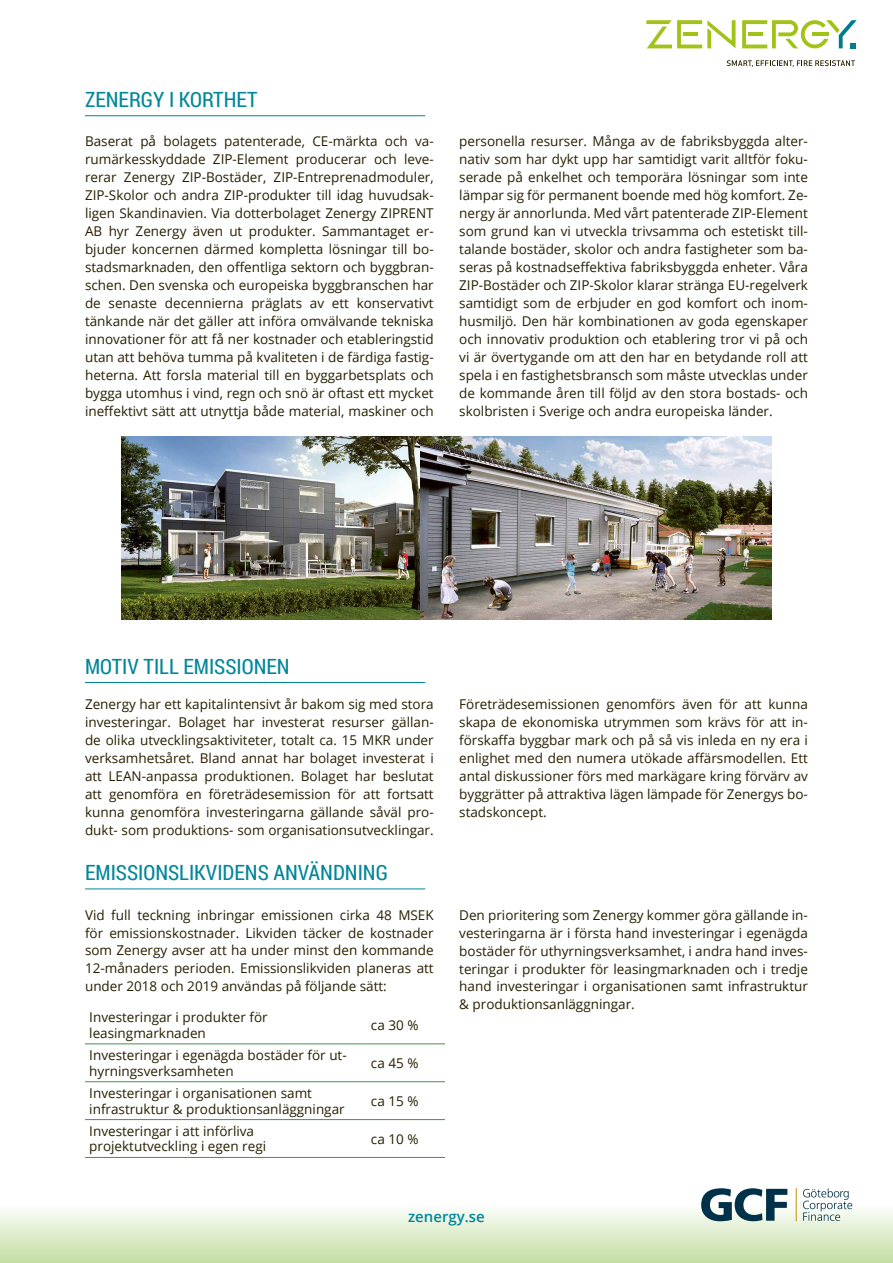
<style>
.page{position:relative;width:893px;height:1263px;background:#fff}
.page>*{position:absolute;margin:0;border:0;box-sizing:border-box;transform-origin:0 0}
.t1{font:21px "Roboto Condensed";color:#00879a}
.t2{font:600 15px "Open Sans";color:#00879a}
.t3{font:13.5px/18px "Open Sans";color:#281f00;text-align:justify}
</style>
<div class="page">
<div style="left:0;top:1199px;width:893px;height:64px;background:linear-gradient(to bottom,#fff,#c4dea3)"></div>
<hr style="left:85px;top:115px;width:340px;height:1px;background:#00879a">
<hr style="left:85px;top:682px;width:340px;height:1px;background:#00879a">
<img style="left:122px;top:437px;width:649px;height:183px">
<hr style="left:85px;top:889px;width:340px;height:1px;background:#00879a">
<hr style="left:85px;top:1043px;width:280px;height:1px;background:#459347">
<hr style="left:365px;top:1043px;width:80px;height:1px;background:#459347">
<hr style="left:85px;top:1081px;width:280px;height:1px;background:#459347">
<hr style="left:365px;top:1081px;width:80px;height:1px;background:#459347">
<hr style="left:85px;top:1119px;width:280px;height:1px;background:#459347">
<hr style="left:365px;top:1119px;width:80px;height:1px;background:#459347">
<hr style="left:85px;top:1157px;width:280px;height:1px;background:#459347">
<hr style="left:365px;top:1157px;width:80px;height:1px;background:#459347">
<svg style="left:646px;top:20px;width:89px;height:28px"></svg>
<svg style="left:727px;top:60px;width:128px;height:7px"></svg>
<svg style="left:742px;top:20px;width:115px;height:28px"></svg>
<svg style="left:701px;top:1188px;width:86px;height:33px"></svg>
<svg style="left:803px;top:1188px;width:49px;height:33px"></svg>
<hr style="left:796px;top:1188px;width:1px;height:33px;background:#c09215">
<h1 class="t1" style="left:85px;top:85px;width:174px">ZENERGY I KORTHET</h1>
<p class="t3" style="left:85px;top:132px;width:350px">Baserat på bolagets patenterade, CE-märkta och va&shy;rumärkesskyddade ZIP-Element producerar och leve&shy;rerar Zenergy ZIP-Bostäder, ZIP-Entreprenadmoduler, ZIP-Skolor och andra ZIP-produkter till idag huvudsak&shy;ligen Skandinavien. Via dotterbolaget Zenergy ZIPRENT AB hyr Zenergy även ut produkter. Sammantaget er&shy;bjuder koncernen därmed kompletta lösningar till bo&shy;stadsmarknaden, den offentliga sektorn och byggbran&shy;schen. Den svenska och europeiska byggbranschen har de senaste decennierna präglats av ett konservativt tänkande när det gäller att införa omvälvande tekniska innovationer för att få ner kostnader och etableringstid utan att behöva tumma på kvaliteten i de färdiga fastig&shy;heterna. Att forsla material till en byggarbetsplats och bygga utomhus i vind, regn och snö är oftast ett mycket ineffektivt sätt att utnyttja både material, maskiner och</p>
<p class="t3" style="left:459px;top:132px;width:350px">personella resurser. Många av de fabriksbyggda alter&shy;nativ som har dykt upp har samtidigt varit alltför foku&shy;serade på enkelhet och temporära lösningar som inte lämpar sig för permanent boende med hög komfort. Ze&shy;nergy är annorlunda. Med vårt patenterade ZIP-Element som grund kan vi utveckla trivsamma och estetiskt till&shy;talande bostäder, skolor och andra fastigheter som ba&shy;seras på kostnadseffektiva fabriksbyggda enheter. Våra ZIP-Bostäder och ZIP-Skolor klarar stränga EU-regelverk samtidigt som de erbjuder en god komfort och inom&shy;husmiljö. Den här kombinationen av goda egenskaper och innovativ produktion och etablering tror vi på och vi är övertygande om att den har en betydande roll att spela i en fastighetsbransch som måste utvecklas under de kommande åren till följd av den stora bostads- och skolbristen i Sverige och andra europeiska länder.</p>
<h1 class="t1" style="left:85px;top:652px;width:206px">MOTIV TILL EMISSIONEN</h1>
<p class="t3" style="left:85px;top:694px;width:350px">Zenergy har ett kapitalintensivt år bakom sig med stora investeringar. Bolaget har investerat resurser gällan&shy;de olika utvecklingsaktiviteter, totalt ca. 15 MKR under verksamhetsåret. Bland annat har bolaget investerat i att LEAN-anpassa produktionen. Bolaget har beslutat att genomföra en företrädesemission för att fortsatt kunna genomföra investeringarna gällande såväl pro&shy;dukt- som produktions- som organisationsutvecklingar.</p>
<p class="t3" style="left:459px;top:694px;width:350px">Företrädesemissionen genomförs även för att kunna skapa de ekonomiska utrymmen som krävs för att in&shy;förskaffa byggbar mark och på så vis inleda en ny era i enlighet med den numera utökade affärsmodellen. Ett antal diskussioner förs med markägare kring förvärv av byggrätter på attraktiva lägen lämpade för Zenergys bo&shy;stadskoncept.</p>
<h1 class="t1" style="left:85px;top:858px;width:304px">EMISSIONSLIKVIDENS ANVÄNDNING</h1>
<p class="t3" style="left:85px;top:905px;width:350px">Vid full teckning inbringar emissionen cirka 48 MSEK för emissionskostnader. Likviden täcker de kostnader som Zenergy avser att ha under minst den kommande 12-månaders perioden. Emissionslikviden planeras att under 2018 och 2019 användas på följande sätt:</p>
<p class="t3" style="left:89px;top:1009px;width:180px;line-height:15.6px">Investeringar i produkter för leasingmarknaden</p>
<p class="t3" style="left:371px;top:1016px;width:49px">ca 30 %</p>
<p class="t3" style="left:89px;top:1047px;width:259px;line-height:15.5px">Investeringar i egenägda bostäder för ut&shy;hyrningsverksamheten</p>
<p class="t3" style="left:371px;top:1054px;width:49px">ca 45 %</p>
<p class="t3" style="left:89px;top:1085px;width:257px;line-height:15.5px">Investeringar i organisationen samt infrastruktur &amp; produktionsanläggningar</p>
<p class="t3" style="left:371px;top:1091px;width:49px">ca 15 %</p>
<p class="t3" style="left:89px;top:1123px;width:178px;line-height:15.5px">Investeringar i att införliva projektutveckling i egen regi</p>
<p class="t3" style="left:371px;top:1129px;width:49px">ca 10 %</p>
<p class="t3" style="left:459px;top:905px;width:350px">Den prioritering som Zenergy kommer göra gällande in&shy;vesteringarna är i första hand investeringar i egenägda bostäder för uthyrningsverksamhet, i andra hand inves&shy;teringar i produkter för leasingmarknaden och i tredje hand investeringar i organisationen samt infrastruktur &amp; produktionsanläggningar.</p>
<p class="t2" style="left:408px;top:1206px;width:78px">zenergy.se</p>
</div>
